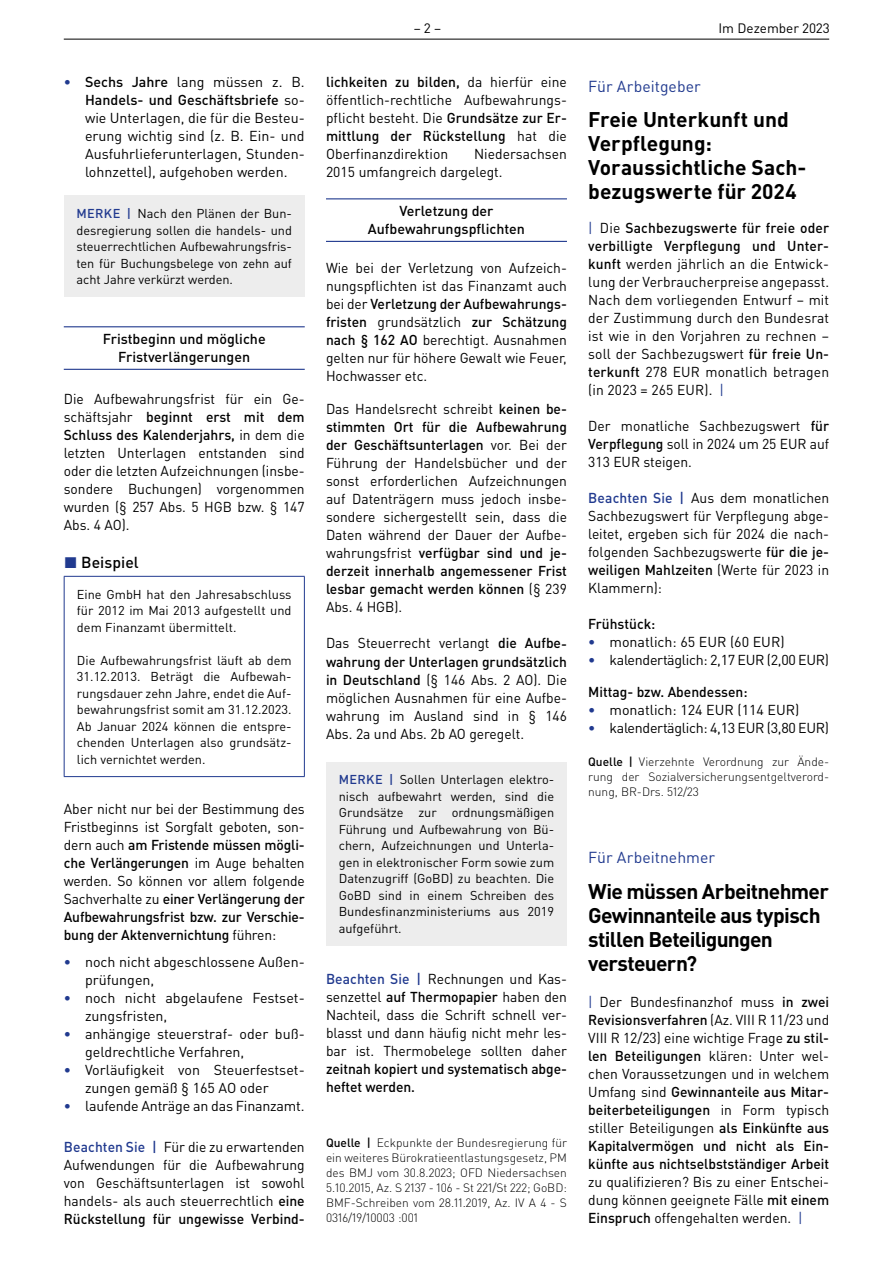
<style>
.page{position:relative;width:893px;height:1263px;background:#fff}
.page>*{position:absolute;margin:0;border:0;box-sizing:border-box;transform-origin:0 0}
.t1{font:700 21px/24px "DIN Pro";letter-spacing:-.02em;color:#000}
.t2{font:700 21px/24px "DIN Pro";color:#000}
.t3{font:15.75px "DIN Pro";color:#213a8f}
.t4{font:500 15.75px "DIN Pro";letter-spacing:.005em;color:#000}
.t5{font:14.25px/18px "DIN Pro";color:#000;text-align:justify}
.t6{font:500 14.25px/18px "DIN Pro";color:#000;text-align:center}
.t7{font:14.25px "DIN Pro";letter-spacing:-.02em;color:#000}
.t8{font:13.5px "DIN Pro";color:#000}
.t9{font:12.75px/16.5px "DIN Pro";color:#000;text-align:justify}
.t10{font:300 12px/15px "DIN Pro";color:#000;text-align:justify}
.s1{font-weight:500;color:#213a8f}
.s2{font-weight:500}
.s3{color:#213a8f}
.s4{font-weight:400;color:#213a8f}
.s5{font-weight:400}
</style>
<div class="page">
<hr style="left:64px;top:39px;width:765px;height:1px;background:#000">
<hr style="left:64px;top:326px;width:241px;height:1px;background:#213a8f">
<hr style="left:64px;top:369px;width:241px;height:1px;background:#213a8f">
<div style="left:64px;top:196px;width:241px;height:101px;background:#ededed"></div>
<hr style="left:64px;top:576px;width:241px;height:1px;background:#213a8f">
<hr style="left:64px;top:577px;width:1px;height:199px;background:#213a8f">
<hr style="left:304px;top:577px;width:1px;height:199px;background:#213a8f">
<hr style="left:64px;top:776px;width:241px;height:1px;background:#213a8f">
<hr style="left:326px;top:198px;width:241px;height:1px;background:#213a8f">
<hr style="left:326px;top:241px;width:241px;height:1px;background:#213a8f">
<div style="left:326px;top:762px;width:241px;height:183px;background:#ededed"></div>
<p class="t5" style="left:85px;top:72px;width:221px;text-indent:-21px"><span class="s1">•</span> <span class="s2">Sechs Jahre</span> lang müssen z. B.<br><span class="s2">Handels- und Geschäftsbriefe</span> so&shy;wie Unterlagen, die für die Besteu&shy;erung wichtig sind (z. B. Ein- und Ausfuhrlieferunterlagen, Stunden&shy;lohnzettel), aufgehoben werden.</p>
<p class="t9" style="left:77px;top:205px;width:217px"><span class="s1">MERKE |</span> Nach den Plänen der Bun&shy;desregierung sollen die handels- und steuerrechtlichen Aufbewahrungsfris&shy;ten für Buchungsbelege von zehn auf acht Jahre verkürzt werden.</p>
<p class="t6" style="left:103px;top:330px;width:164px">Fristbeginn und mögliche<br>Fristverlängerungen</p>
<p class="t5" style="left:64px;top:390px;width:242px">Die Aufbewahrungsfrist für ein Ge&shy;schäftsjahr <span class="s2">beginnt erst mit dem Schluss des Kalenderjahrs,</span> in dem die letzten Unterlagen entstanden sind oder die letzten Aufzeichnungen (insbe&shy;sondere Buchungen) vorgenommen wurden (§ 257 Abs. 5 HGB bzw. § 147<br>Abs. 4 AO).</p>
<p class="t4" style="left:64px;top:551px;width:76px"><span class="s3">◼</span> Beispiel</p>
<p class="t9" style="left:77px;top:585px;width:216px">Eine GmbH hat den Jahresabschluss für 2012 im Mai 2013 aufgestellt und dem Finanzamt übermittelt.</p>
<p class="t9" style="left:77px;top:651px;width:216px">Die Aufbewahrungsfrist läuft ab dem 31.12.2013. Beträgt die Aufbewah&shy;rungsdauer zehn Jahre, endet die Auf&shy;bewahrungsfrist somit am 31.12.2023.<br>Ab Januar 2024 können die entspre&shy;chenden Unterlagen also grundsätz&shy;lich vernichtet werden.</p>
<p class="t5" style="left:64px;top:799px;width:242px">Aber nicht nur bei der Bestimmung des Fristbeginns ist Sorgfalt geboten, son&shy;dern auch <span class="s2">am Fristende müssen mögli&shy;che Verlängerungen</span> im Auge behalten werden. So können vor allem folgende Sachverhalte zu <span class="s2">einer Verlängerung der Aufbewahrungsfrist bzw. zur Verschie&shy;bung der Aktenvernichtung</span> führen:</p>
<p class="t5" style="left:85px;top:952px;width:221px;text-indent:-21px"><span class="s1">•</span> noch nicht abgeschlossene Außen&shy;prüfungen,</p>
<p class="t5" style="left:85px;top:988px;width:221px;text-indent:-21px"><span class="s1">•</span> noch nicht abgelaufene Festset&shy;zungsfristen,</p>
<p class="t5" style="left:85px;top:1024px;width:221px;text-indent:-21px"><span class="s1">•</span> anhängige steuerstraf- oder buß&shy;geldrechtliche Verfahren,</p>
<p class="t5" style="left:85px;top:1060px;width:221px;text-indent:-21px"><span class="s1">•</span> Vorläufigkeit von Steuerfestset&shy;zungen gemäß § 165 AO oder</p>
<p class="t5" style="left:64px;top:1096px;width:242px"><span class="s1">•</span> laufende Anträge an das Finanzamt.</p>
<p class="t5" style="left:64px;top:1137px;width:242px"><span class="s1">Beachten Sie |</span> Für die zu erwartenden Aufwendungen für die Aufbewahrung von Geschäftsunterlagen ist sowohl handels- als auch steuerrechtlich <span class="s2">eine Rückstellung für ungewisse Verbind-</span></p>
<p class="t8" style="left:414px;top:19px;width:29px">– 2 –</p>
<p class="t8" style="left:718px;top:19px;width:113px">Im Dezember 2023</p>
<p class="t5" style="left:326px;top:73px;width:242px"><span class="s2">lichkeiten zu bilden,</span> da hierfür eine öffentlich-rechtliche Aufbewahrungs&shy;pflicht besteht. Die <span class="s2">Grundsätze zur Er&shy;mittlung der Rückstellung</span> hat die Oberfinanzdirektion</p>
<p class="t5" style="left:326px;top:145px;width:242px;text-indent:148px">Niedersachsen<br>2015 umfangreich dargelegt.</p>
<p class="t6" style="left:368px;top:202px;width:159px">Verletzung der<br>Aufbewahrungspflichten</p>
<p class="t5" style="left:326px;top:259px;width:242px">Wie bei der Verletzung von Aufzeich&shy;nungspflichten ist das Finanzamt auch bei der <span class="s2">Verletzung der Aufbewahrungs&shy;fristen</span> grundsätzlich <span class="s2">zur Schätzung nach § 162 AO</span> berechtigt. Ausnahmen gelten nur für höhere Gewalt wie Feuer, Hochwasser etc.</p>
<p class="t5" style="left:326px;top:400px;width:242px">Das Handelsrecht schreibt <span class="s2">keinen be&shy;stimmten Ort für die Aufbewahrung der Geschäftsunterlagen</span> vor. Bei der Führung der Handelsbücher und der sonst erforderlichen Aufzeichnungen auf Datenträgern muss jedoch insbe&shy;sondere sichergestellt sein, dass die Daten während der Dauer der Aufbe&shy;wahrungsfrist <span class="s2">verfügbar sind und je&shy;derzeit innerhalb angemessener Frist lesbar gemacht werden können</span> (§ 239<br>Abs. 4 HGB).</p>
<p class="t5" style="left:326px;top:634px;width:242px">Das Steuerrecht verlangt <span class="s2">die Aufbe&shy;wahrung der Unterlagen grundsätzlich in Deutschland</span> (§ 146 Abs. 2 AO). Die möglichen Ausnahmen für eine Aufbe&shy;wahrung im Ausland sind in § 146<br>Abs. 2a und Abs. 2b AO geregelt.</p>
<p class="t9" style="left:339px;top:771px;width:217px"><span class="s1">MERKE |</span> Sollen Unterlagen elektro&shy;nisch aufbewahrt werden, sind die Grundsätze zur ordnungsmäßigen Führung und Aufbewahrung von Bü&shy;chern, Aufzeichnungen und Unterla&shy;gen in elektronischer Form sowie zum Datenzugriff (GoBD) zu beachten. Die GoBD sind in einem Schreiben des Bundesfinanzministeriums aus 2019 aufgeführt.</p>
<p class="t5" style="left:326px;top:969px;width:242px"><span class="s1">Beachten Sie |</span> Rechnungen und Kas&shy;senzettel <span class="s2">auf Thermopapier</span> haben den Nachteil, dass die Schrift schnell ver&shy;blasst und dann häufig nicht mehr les&shy;bar ist. Thermobelege sollten daher</p>
<p class="t6" style="left:326px;top:1059px;width:242px;text-align:left">zeitnah kopiert und systematisch abge&shy;heftet werden.</p>
<p class="t10" style="left:326px;top:1134px;width:242px"><span class="s2">Quelle |</span> Eckpunkte der Bundesregierung für ein weiteres Bürokratieentlastungsgesetz, PM des BMJ vom 30.8.2023; OFD Niedersachsen 5.10.2015, Az. S 2137 - 106 - St 221/St 222; GoBD:<br>BMF-Schreiben vom 28.11.2019, Az. IV A 4 - S 0316/19/10003 :001</p>
<p class="t3" style="left:588px;top:76px;width:114px">Für Arbeitgeber</p>
<h1 class="t2" style="left:588px;top:106px;width:220px">Freie Unterkunft und<br>Verpflegung:<br>Voraussichtliche Sach&shy;bezugswerte für 2024</h1>
<p class="t5" style="left:588px;top:219px;width:242px"><span class="s3">|</span> Die <span class="s2">Sachbezugswerte für freie oder verbilligte Verpflegung und Unter&shy;kunft</span> werden jährlich an die Entwick&shy;lung der Verbraucherpreise angepasst.<br>Nach dem vorliegenden Entwurf – mit der Zustimmung durch den Bundesrat ist wie in den Vorjahren zu rechnen – soll der Sachbezugswert <span class="s2">für freie Un&shy;terkunft</span> 278 EUR monatlich betragen (in 2023 = 265 EUR). <span class="s3">|</span></p>
<p class="t5" style="left:588px;top:417px;width:242px">Der monatliche Sachbezugswert <span class="s2">für Verpflegung</span> soll in 2024 um 25 EUR auf 313 EUR steigen.</p>
<p class="t5" style="left:588px;top:489px;width:242px"><span class="s1">Beachten Sie |</span> Aus dem monatlichen Sachbezugswert für Verpflegung abge&shy;leitet, ergeben sich für 2024 die nach&shy;folgenden Sachbezugswerte <span class="s2">für die je&shy;weiligen Mahlzeiten</span> (Werte für 2023 in Klammern):</p>
<p class="t6" style="left:588px;top:615px;width:69px">Frühstück:</p>
<p class="t5" style="left:588px;top:633px;width:198px"><span class="s1">•</span> monatlich: 65 EUR (60 EUR)</p>
<p class="t7" style="left:588px;top:650px;width:242px"><span class="s1">•</span> kalendertäglich: 2,17 EUR (2,00 EUR)</p>
<p class="t6" style="left:588px;top:682px;width:161px">Mittag- bzw. Abendessen:</p>
<p class="t5" style="left:588px;top:700px;width:213px"><span class="s1">•</span> monatlich: 124 EUR (114 EUR)</p>
<p class="t7" style="left:588px;top:718px;width:242px"><span class="s1">•</span> kalendertäglich: 4,13 EUR (3,80 EUR)</p>
<p class="t10" style="left:588px;top:753px;width:242px"><span class="s2">Quelle |</span> Vierzehnte Verordnung zur Ände&shy;rung der Sozialversicherungsentgeltverord&shy;nung, BR-Drs. 512/23</p>
<p class="t3" style="left:588px;top:847px;width:128px">Für Arbeitnehmer</p>
<h1 class="t1" style="left:588px;top:879px;width:242px">Wie müssen Arbeitnehmer<br>Gewinnanteile aus typisch stillen Beteiligungen versteuern?</h1>
<p class="t6" style="left:588px;top:993px;width:242px;text-align:justify"><span class="s4">|</span> <span class="s5">Der Bundesfinanzhof muss</span> in zwei Revisionsverfahren <span class="s5">(Az. VIII R 11/23 und VIII R 12/23) eine wichtige Frage</span> zu stil&shy;len Beteiligungen <span class="s5">klären: Unter wel&shy;chen Voraussetzungen und in welchem Umfang sind</span> Gewinnanteile aus Mitar&shy;beiterbeteiligungen <span class="s5">in Form typisch stiller Beteiligungen</span> als Einkünfte aus Kapitalvermögen und nicht als Ein&shy;künfte aus nichtselbstständiger Arbeit</p>
<p class="t5" style="left:588px;top:1173px;width:242px">zu qualifizieren? Bis zu einer Entschei&shy;dung können geeignete Fälle <span class="s2">mit einem Einspruch</span> offengehalten werden. <span class="s3">|</span></p>
</div>
